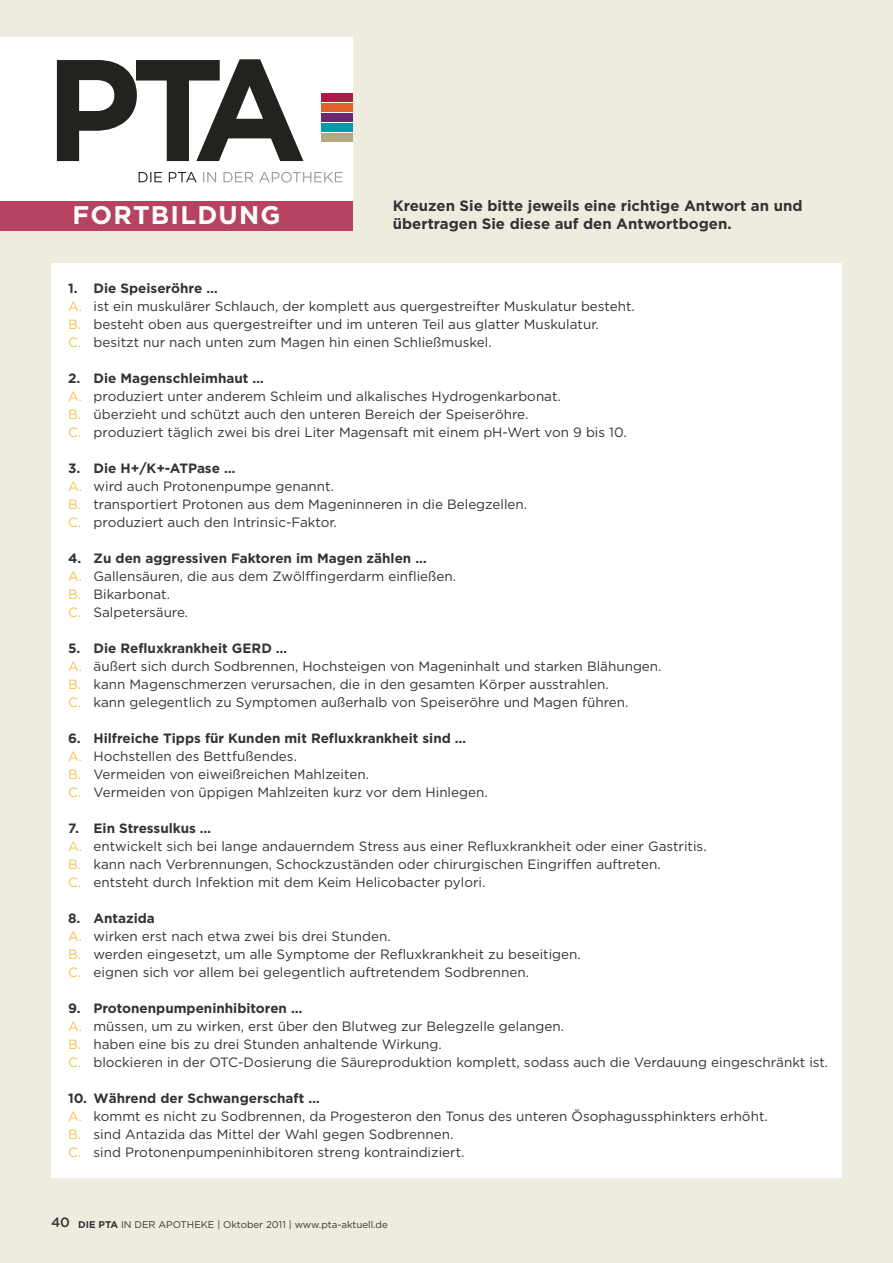
<style>
.page{position:relative;width:893px;height:1263px;background:#eeecde}
.page>*{position:absolute;margin:0;border:0;box-sizing:border-box;transform-origin:0 0}
.t1{font:700 25.5px "Gotham";letter-spacing:.05em;color:#fff}
.t2{font:700 15px/18px "Gotham";color:#343334}
.t3{font:13.5px/18px "Gotham";color:#343334}
.t4{font:9.75px "Gotham";color:#343334}
.s1{font-weight:700}
.s2{color:#f7c44e}
.s3{font-weight:500;font-size:13.5px}
</style>
<div class="page">
<div style="left:0;top:37px;width:353px;height:168px;background:#fff"></div>
<div style="left:321px;top:93px;width:32px;height:9px;background:#a51e40"></div>
<div style="left:321px;top:103px;width:32px;height:9px;background:#df632a"></div>
<div style="left:321px;top:113px;width:32px;height:9px;background:#6c2770"></div>
<div style="left:321px;top:123px;width:32px;height:9px;background:#009cab"></div>
<div style="left:321px;top:134px;width:32px;height:8px;background:#b2a982"></div>
<svg style="left:203px;top:172px;width:139px;height:10px"></svg>
<svg style="left:139px;top:172px;width:58px;height:10px"></svg>
<svg style="left:57px;top:60px;width:246px;height:101px"></svg>
<div style="left:0;top:201px;width:353px;height:30px;background:#b64461"></div>
<div style="left:51px;top:264px;width:791px;height:914px;background:#fff"></div>
<h1 class="t1" style="left:72px;top:205px;width:210px">FORTBILDUNG</h1>
<p class="t2" style="left:393px;top:198px;width:411px">Kreuzen Sie bitte jeweils eine richtige Antwort an und übertragen Sie diese auf den Antwortbogen.</p>
<p class="t3" style="left:68px;top:280px;width:568px"><span class="s1">1. Die Speiseröhre …<br></span><span class="s2">A.</span> ist ein muskulärer Schlauch, der komplett aus quergestreifter Muskulatur besteht.<br><span class="s2">B.</span> besteht oben aus quergestreifter und im unteren Teil aus glatter Muskulatur.<br><span class="s2">C.</span> besitzt nur nach unten zum Magen hin einen Schließmuskel.</p>
<p class="t3" style="left:68px;top:370px;width:560px"><span class="s1">2. Die Magenschleimhaut …<br></span><span class="s2">A.</span> produziert unter anderem Schleim und alkalisches Hydrogenkarbonat.<br><span class="s2">B.</span> überzieht und schützt auch den unteren Bereich der Speiseröhre.<br><span class="s2">C.</span> produziert täglich zwei bis drei Liter Magensaft mit einem pH-Wert von 9 bis 10.</p>
<p class="t3" style="left:68px;top:460px;width:461px"><span class="s1">3. Die H+/K+-ATPase …<br></span><span class="s2">A.</span> wird auch Protonenpumpe genannt.<br><span class="s2">B.</span> transportiert Protonen aus dem Mageninneren in die Belegzellen.<br><span class="s2">C.</span> produziert auch den Intrinsic-Faktor.</p>
<p class="t3" style="left:68px;top:550px;width:390px"><span class="s1">4. Zu den aggressiven Faktoren im Magen zählen …<br></span><span class="s2">A.</span> Gallensäuren, die aus dem Zwölffingerdarm einfließen.<br><span class="s2">B.</span> Bikarbonat.<br><span class="s2">C.</span> Salpetersäure.</p>
<p class="t3" style="left:68px;top:640px;width:595px"><span class="s1">5. Die Refluxkrankheit GERD …<br></span><span class="s2">A.</span> äußert sich durch Sodbrennen, Hochsteigen von Mageninhalt und starken Blähungen.<br><span class="s2">B.</span> kann Magenschmerzen verursachen, die in den gesamten Körper ausstrahlen.<br><span class="s2">C.</span> kann gelegentlich zu Symptomen außerhalb von Speiseröhre und Magen führen.</p>
<p class="t3" style="left:68px;top:730px;width:421px"><span class="s1">6. Hilfreiche Tipps für Kunden mit Refluxkrankheit sind …<br></span><span class="s2">A.</span> Hochstellen des Bettfußendes.<br><span class="s2">B.</span> Vermeiden von eiweißreichen Mahlzeiten.<br><span class="s2">C.</span> Vermeiden von üppigen Mahlzeiten kurz vor dem Hinlegen.</p>
<p class="t3" style="left:68px;top:820px;width:640px"><span class="s1">7. Ein Stressulkus …<br></span><span class="s2">A.</span> entwickelt sich bei lange andauerndem Stress aus einer Refluxkrankheit oder einer Gastritis.<br><span class="s2">B.</span> kann nach Verbrennungen, Schockzuständen oder chirurgischen Eingriffen auftreten.<br><span class="s2">C.</span> entsteht durch Infektion mit dem Keim Helicobacter pylori.</p>
<p class="t3" style="left:68px;top:910px;width:514px"><span class="s1">8. Antazida<br></span><span class="s2">A.</span> wirken erst nach etwa zwei bis drei Stunden.<br><span class="s2">B.</span> werden eingesetzt, um alle Symptome der Refluxkrankheit zu beseitigen.<br><span class="s2">C.</span> eignen sich vor allem bei gelegentlich auftretendem Sodbrennen.</p>
<p class="t3" style="left:68px;top:1000px;width:762px"><span class="s1">9. Protonenpumpeninhibitoren …<br></span><span class="s2">A.</span> müssen, um zu wirken, erst über den Blutweg zur Belegzelle gelangen.<br><span class="s2">B.</span> haben eine bis zu drei Stunden anhaltende Wirkung.<br><span class="s2">C.</span> blockieren in der OTC-Dosierung die Säureproduktion komplett, sodass auch die Verdauung eingeschränkt ist.</p>
<p class="t3" style="left:68px;top:1090px;width:701px"><span class="s1">10. Während der Schwangerschaft …<br></span><span class="s2">A.</span> kommt es nicht zu Sodbrennen, da Progesteron den Tonus des unteren Ösophagussphinkters erhöht.<br><span class="s2">B.</span> sind Antazida das Mittel der Wahl gegen Sodbrennen.<br><span class="s2">C.</span> sind Protonenpumpeninhibitoren streng kontraindiziert.</p>
<p class="t4" style="left:51px;top:1221px;width:338px"><span class="s3">40</span> <span class="s1">DIE PTA</span> IN DER APOTHEKE | Oktober 2011 | www.pta-aktuell.de</p>
</div>
